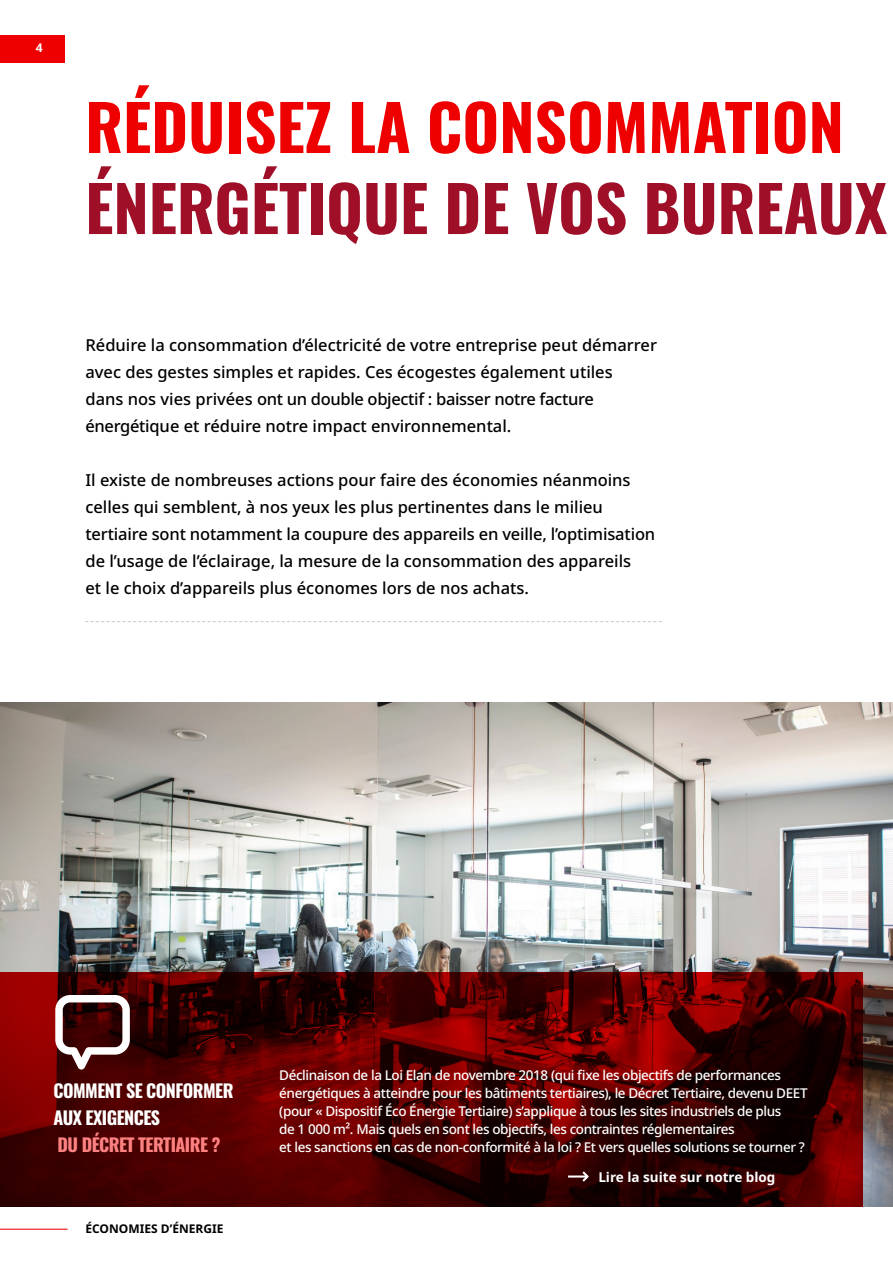
<style>
.page{position:relative;width:893px;height:1263px;background:#fff}
.page>*{position:absolute;margin:0;border:0;box-sizing:border-box;transform-origin:0 0}
.t1{font:700 63px "Oswald";color:#a00f28}
.t2{font:700 63px "Oswald";color:#ef0000}
.t3{font:700 18px/27px "Oswald";letter-spacing:-.03em;color:#fff}
.t4{font:700 18px "Oswald";letter-spacing:-.03em;color:#ff8282}
.t5{font:500 16.5px/27px "Noto Sans";color:#000}
.t6{font:500 13.5px/18px "Noto Sans";letter-spacing:-.03em;color:#fff}
.t7{font:700 13.5px "Noto Sans";color:#fff}
.t8{font:700 12px "Noto Sans";color:#000}
.t9{font:700 12px "Noto Sans";color:#fff}
</style>
<div class="page">
<div style="left:0;top:36px;width:64px;height:27px;background:#ef0000"></div>
<hr style="left:0;top:1229px;width:67px;height:1px;background:#ef0000">
<img style="left:0;top:702px;width:893px;height:504px">
<svg style="left:0;top:972px;width:863px;height:234px;background:#4b0000"></svg>
<svg style="left:55px;top:995px;width:75px;height:74px"></svg>
<svg style="left:568px;top:1171px;width:21px;height:11px"></svg>
<svg style="left:85px;top:621px;width:577px;height:1px"></svg>
<p class="t9" style="left:36px;top:41px;width:8px">4</p>
<h1 class="t2" style="left:85px;top:71px;width:760px">RÉDUISEZ LA CONSOMMATION</h1>
<h1 class="t1" style="left:85px;top:152px;width:803px">ÉNERGÉTIQUE DE VOS BUREAUX</h1>
<p class="t5" style="left:85px;top:332px;width:573px">Réduire la consommation d’électricité de votre entreprise peut démarrer avec des gestes simples et rapides. Ces écogestes également utiles<br>dans nos vies privées ont un double objectif : baisser notre facture énergétique et réduire notre impact environnemental.</p>
<p class="t5" style="left:85px;top:467px;width:571px">Il existe de nombreuses actions pour faire des économies néanmoins celles qui semblent, à nos yeux les plus pertinentes dans le milieu tertiaire sont notamment la coupure des appareils en veille, l’optimisation de l’usage de l’éclairage, la mesure de la consommation des appareils<br>et le choix d’appareils plus économes lors de nos achats.</p>
<p class="t3" style="left:54px;top:1075px;width:181px">COMMENT SE CONFORMER<br>AUX EXIGENCES</p>
<p class="t4" style="left:58px;top:1129px;width:164px">DU DÉCRET TERTIAIRE ?</p>
<p class="t8" style="left:86px;top:1222px;width:140px">ÉCONOMIES D’ÉNERGIE</p>
<p class="t6" style="left:279px;top:1066px;width:530px">Déclinaison de la Loi Elan de novembre 2018 (qui fixe les objectifs de performances énergétiques à atteindre pour les bâtiments tertiaires), le Décret Tertiaire, devenu DEET (pour « Dispositif Éco Énergie Tertiaire) s’applique à tous les sites industriels de plus<br>de 1 000 m². Mais quels en sont les objectifs, les contraintes réglementaires<br>et les sanctions en cas de non-conformité à la loi ? Et vers quelles solutions se tourner ?</p>
<p class="t7" style="left:598px;top:1169px;width:179px">Lire la suite sur notre blog</p>
</div>
